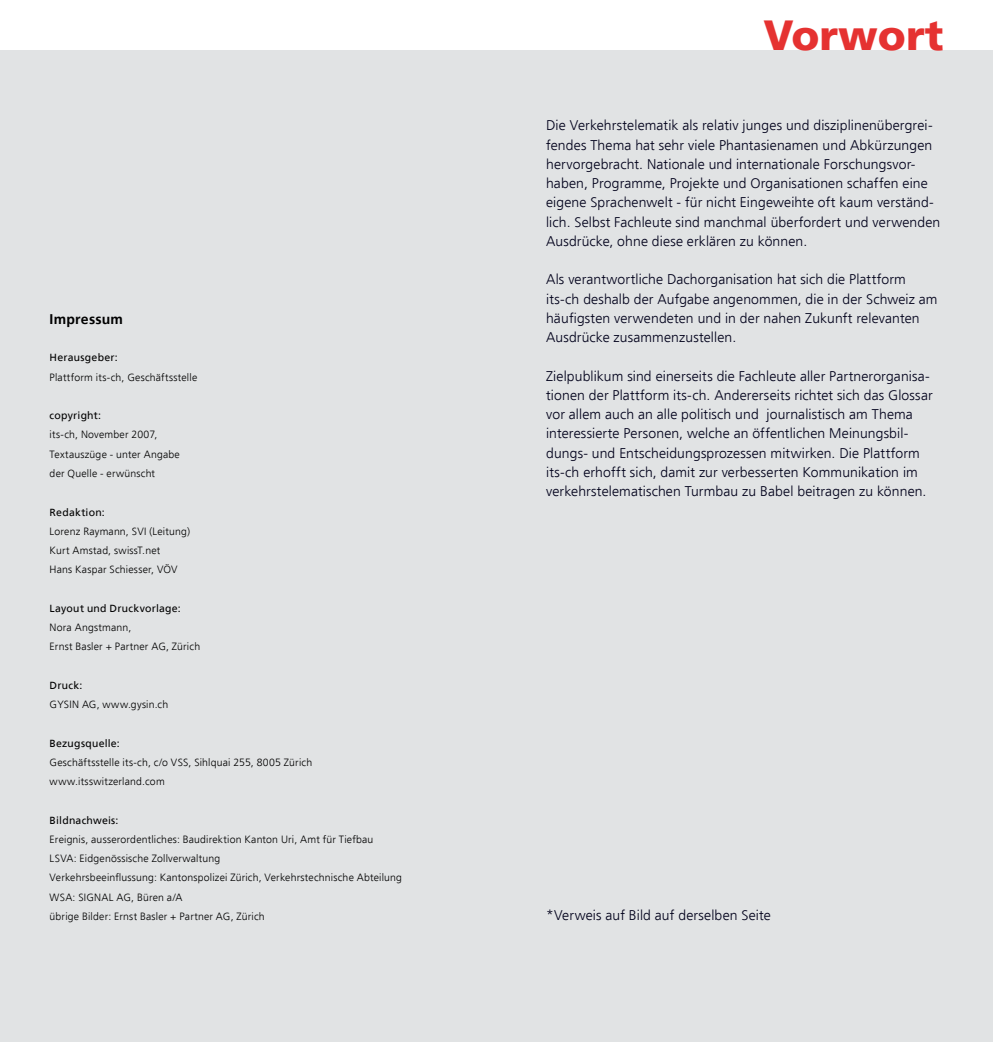
<style>
.page{position:relative;width:993px;height:1042px;background:#fff}
.page>*{position:absolute;margin:0;border:0;box-sizing:border-box;transform-origin:0 0}
.t1{font:900 42px "Frutiger";color:#e53231}
.t2{font:300 14px/19.2px "Frutiger";letter-spacing:.01em;color:#00001a}
.t3{font:700 14px "Frutiger";letter-spacing:.015em;color:#000}
.t4{font:300 10.5px/19.2px "Frutiger";letter-spacing:.02em;color:#000}
.t5{font:10.5px "Frutiger";letter-spacing:.02em;color:#000}
</style>
<div class="page">
<div style="left:0;top:50px;width:992px;height:992px;background:#e1e3e4"></div>
<p class="t3" style="left:50px;top:311px;width:75px">Impressum</p>
<p class="t5" style="left:50px;top:352px;width:70px">Herausgeber:</p>
<p class="t4" style="left:50px;top:367px;width:149px">Plattform its-ch, Geschäftsstelle</p>
<p class="t5" style="left:50px;top:409px;width:53px">copyright:</p>
<p class="t4" style="left:50px;top:425px;width:132px">its-ch, November 2007,<br>Textauszüge - unter Angabe der Quelle - erwünscht</p>
<p class="t5" style="left:50px;top:506px;width:57px">Redaktion:</p>
<p class="t4" style="left:50px;top:521px;width:142px">Lorenz Raymann, SVI (Leitung)<br>Kurt Amstad, swissT.net<br>Hans Kaspar Schiesser, VÖV</p>
<p class="t5" style="left:50px;top:602px;width:132px">Layout und Druckvorlage:</p>
<p class="t4" style="left:50px;top:618px;width:152px">Nora Angstmann,<br>Ernst Basler + Partner AG, Zürich</p>
<p class="t5" style="left:50px;top:679px;width:34px">Druck:</p>
<p class="t4" style="left:50px;top:695px;width:120px">GYSIN AG, www.gysin.ch</p>
<p class="t5" style="left:50px;top:737px;width:72px">Bezugsquelle:</p>
<p class="t4" style="left:50px;top:752px;width:264px">Geschäftsstelle its-ch, c/o VSS, Sihlquai 255, 8005 Zürich www.itsswitzerland.com</p>
<p class="t5" style="left:50px;top:814px;width:70px">Bildnachweis:</p>
<p class="t4" style="left:50px;top:829px;width:354px">Ereignis, ausserordentliches: Baudirektion Kanton Uri, Amt für Tiefbau LSVA: Eidgenössische Zollverwaltung<br>Verkehrsbeeinflussung: Kantonspolizei Zürich, Verkehrstechnische Abteilung WSA: SIGNAL AG, Büren a/A<br>übrige Bilder: Ernst Basler + Partner AG, Zürich</p>
<h1 class="t1" style="left:763px;top:10px;width:181px">Vorwort</h1>
<p class="t2" style="left:546px;top:116px;width:395px">Die Verkehrstelematik als relativ junges und disziplinenübergrei&shy;fendes Thema hat sehr viele Phantasienamen und Abkürzungen hervorgebracht. Nationale und internationale Forschungsvor&shy;haben, Programme, Projekte und Organisationen schaffen eine eigene Sprachenwelt - für nicht Eingeweihte oft kaum verständ&shy;lich. Selbst Fachleute sind manchmal überfordert und verwenden Ausdrücke, ohne diese erklären zu können.</p>
<p class="t2" style="left:546px;top:270px;width:393px">Als verantwortliche Dachorganisation hat sich die Plattform its-ch deshalb der Aufgabe angenommen, die in der Schweiz am häufigsten verwendeten und in der nahen Zukunft relevanten Ausdrücke zusammenzustellen.</p>
<p class="t2" style="left:546px;top:366px;width:388px">Zielpublikum sind einerseits die Fachleute aller Partnerorganisa&shy;tionen der Plattform its-ch. Andererseits richtet sich das Glossar vor allem auch an alle politisch und journalistisch am Thema interessierte Personen, welche an öffentlichen Meinungsbil&shy;dungs- und Entscheidungsprozessen mitwirken. Die Plattform its-ch erhofft sich, damit zur verbesserten Kommunikation im verkehrstelematischen Turmbau zu Babel beitragen zu können.</p>
<p class="t2" style="left:546px;top:905px;width:226px">*Verweis auf Bild auf derselben Seite</p>
</div>
